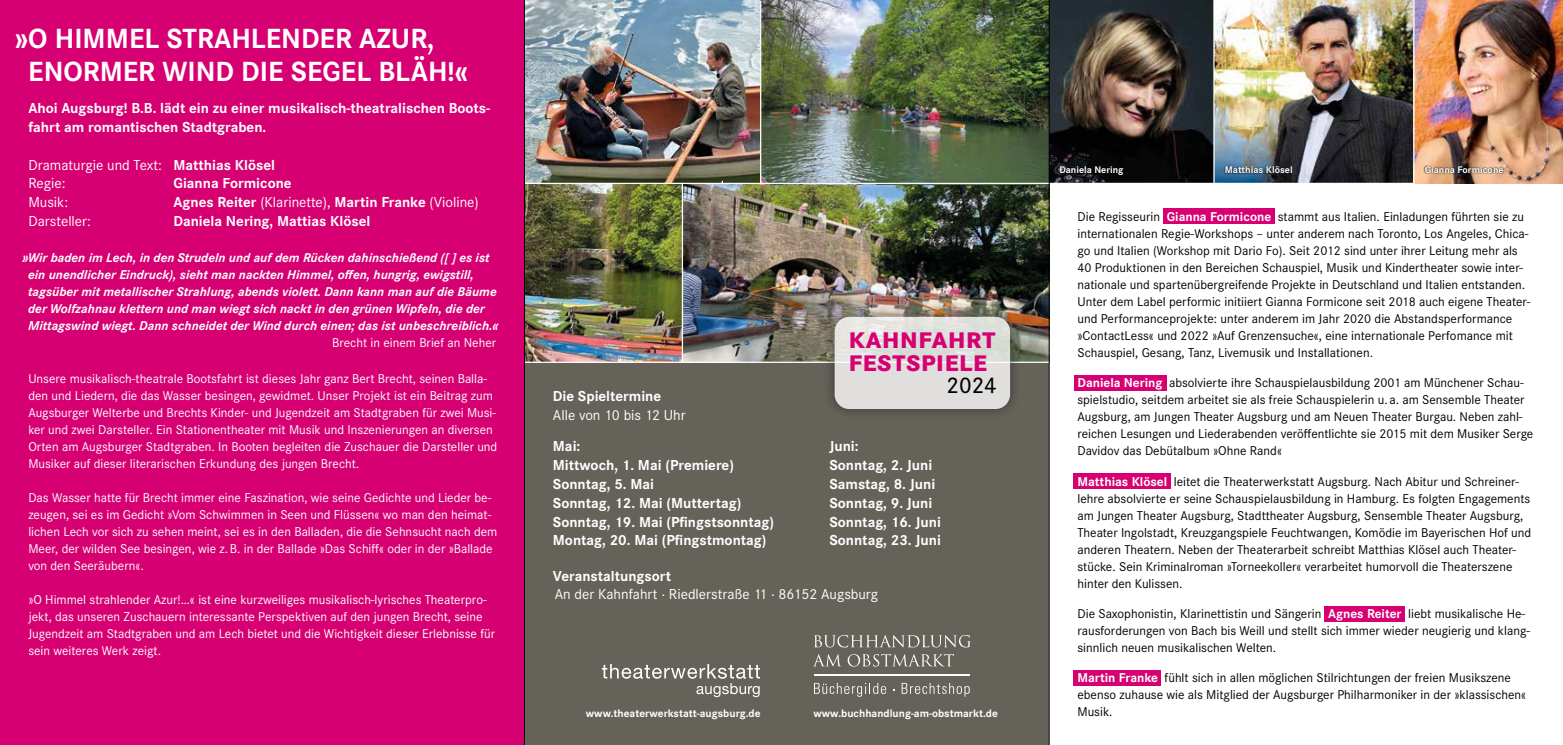
<style>
.page{position:relative;width:1563px;height:745px;background:#fff}
.page>*{position:absolute;margin:0;border:0;box-sizing:border-box;transform-origin:0 0}
.t1{font:700 28.75px/33.8px "Corporate S Pro";color:#fff}
.t2{font:800 23.38px/22.4px "Corporate S Pro";letter-spacing:.03em;color:#d70072}
.t3{font:500 23.38px "Corporate S Pro";color:#000}
.t4{font:700 15px/18.8px "Corporate S Pro";color:#fff}
.t5{font:15px/18.8px "Corporate S Pro";color:#fff}
.t6{font:13.25px/17px "Corporate S Pro";color:#000}
.t7{font:13.25px/17px "Corporate S Pro";color:#fff}
.t8{font:italic 700 13.25px/17px "Corporate S Pro";color:#fff}
.t9{font:700 11.25px "Corporate S Pro";color:#fff}
.t10{font:700 10px "Corporate S Pro";color:#fff}
.s1{font-weight:700}
.s2{font-weight:400}
.s3{font-weight:700;color:#fff}
</style>
<div class="page">
<div style="left:524px;top:362px;width:525px;height:382px;background:#646259"></div>
<div style="left:1073px;top:670px;width:88px;height:15px;background:#d70072"></div>
<div style="left:1324px;top:605px;width:81px;height:16px;background:#d70072"></div>
<div style="left:1073px;top:473px;width:97px;height:15px;background:#d70072"></div>
<div style="left:1073px;top:375px;width:93px;height:15px;background:#d70072"></div>
<div style="left:1163px;top:208px;width:112px;height:16px;background:#d70072"></div>
<svg style="left:814px;top:635px;width:156px;height:12px"></svg>
<svg style="left:814px;top:654px;width:26px;height:12px"></svg>
<svg style="left:847px;top:654px;width:107px;height:12px"></svg>
<hr style="left:814px;top:673px;width:155px;height:1px;background:#fff">
<svg style="left:814px;top:682px;width:72px;height:14px"></svg>
<svg style="left:901px;top:682px;width:68px;height:14px"></svg>
<svg style="left:602px;top:664px;width:158px;height:32px"></svg>
<div style="left:0;top:0;width:524px;height:744px;background:#d70072"></div>
<img style="left:525px;top:0;width:1038px;height:183px">
<img style="left:525px;top:184px;width:157px;height:177px">
<img style="left:683px;top:184px;width:366px;height:177px">
<hr style="left:760px;top:1px;width:1px;height:182px;background:#fff">
<hr style="left:1213px;top:0;width:1px;height:188px;background:#fff">
<hr style="left:1413px;top:0;width:1px;height:188px;background:#fff">
<svg style="left:1224px;top:165px;width:69px;height:9px"></svg>
<svg style="left:1423px;top:164px;width:81px;height:10px"></svg>
<svg style="left:1058px;top:165px;width:67px;height:11px"></svg>
<div style="left:822px;top:304px;width:200px;height:116px;background:#000;opacity:.5"></div>
<svg style="left:834px;top:316px;width:176px;height:93px;background:#dddeda"></svg>
<hr style="left:524px;top:0;width:1px;height:744px;background:#000">
<hr style="left:1049px;top:0;width:1px;height:744px;background:#000">
<h1 class="t1" style="left:28px;top:19px;width:442px;text-indent:-14px">»O HIMMEL STRAHLENDER AZUR,<br>ENORMER WIND DIE SEGEL BLÄH!«</h1>
<p class="t4" style="left:28px;top:98px;width:463px">Ahoi Augsburg! B.B. lädt ein zu einer musikalisch-theatralischen Boots&shy;fahrt am romantischen Stadtgraben.</p>
<p class="t5" style="left:28px;top:154px;width:248px">Dramaturgie und Text: <span class="s1">Matthias Klösel<br></span>Regie:</p>
<p class="t4" style="left:173px;top:173px;width:120px">Gianna Formicone</p>
<p class="t5" style="left:28px;top:191px;width:41px">Musik:</p>
<p class="t4" style="left:173px;top:191px;width:307px">Agnes Reiter <span class="s2">(Klarinette),</span> Martin Franke <span class="s2">(Violine)</span></p>
<p class="t5" style="left:28px;top:210px;width:64px">Darsteller:</p>
<p class="t4" style="left:173px;top:210px;width:199px">Daniela Nering, Mattias Klösel</p>
<p class="t8" style="left:28px;top:247px;width:472px;text-indent:-6px">»Wir baden im Lech, in den Strudeln und auf dem Rücken dahinschießend ([ ] es ist ein unendlicher Eindruck), sieht man nackten Himmel, offen, hungrig, ewigstill, tagsüber mit metallischer Strahlung, abends violett. Dann kann man auf die Bäume der Wolfzahnau klettern und man wiegt sich nackt in den grünen Wipfeln, die der Mittagswind wiegt. Dann schneidet der Wind durch einen; das ist unbeschreiblich.«</p>
<p class="t7" style="left:332px;top:333px;width:165px">Brecht in einem Brief an Neher</p>
<p class="t7" style="left:28px;top:369px;width:470px">Unsere musikalisch-theatrale Bootsfahrt ist dieses Jahr ganz Bert Brecht, seinen Balla&shy;den und Liedern, die das Wasser besingen, gewidmet. Unser Projekt ist ein Beitrag zum Augsburger Welterbe und Brechts Kinder- und Jugendzeit am Stadtgraben für zwei Musi&shy;ker und zwei Darsteller. Ein Stationentheater mit Musik und Inszenierungen an diversen Orten am Augsburger Stadtgraben. In Booten begleiten die Zuschauer die Darsteller und Musiker auf dieser literarischen Erkundung des jungen Brecht.</p>
<p class="t7" style="left:28px;top:488px;width:470px">Das Wasser hatte für Brecht immer eine Faszination, wie seine Gedichte und Lieder be&shy;zeugen, sei es im Gedicht »Vom Schwimmen in Seen und Flüssen« wo man den heimat&shy;lichen Lech vor sich zu sehen meint, sei es in den Balladen, die die Sehnsucht nach dem Meer, der wilden See besingen, wie z. B. in der Ballade »Das Schiff« oder in der »Ballade von den Seeräubern«.</p>
<p class="t7" style="left:28px;top:590px;width:468px">»O Himmel strahlender Azur!…« ist eine kurzweiliges musikalisch-lyrisches Theaterpro&shy;jekt, das unseren Zuschauern interessante Perspektiven auf den jungen Brecht, seine Jugendzeit am Stadtgraben und am Lech bietet und die Wichtigkeit dieser Erlebnisse für sein weiteres Werk zeigt.</p>
<h2 class="t2" style="left:849px;top:327px;width:148px">KAHNFAHRT<br>FESTSPIELE</h2>
<h2 class="t3" style="left:946px;top:367px;width:52px">2024</h2>
<p class="t4" style="left:553px;top:385px;width:110px">Die Spieltermine</p>
<p class="t5" style="left:553px;top:404px;width:134px">Alle von 10 bis 12 Uhr</p>
<p class="t4" style="left:553px;top:435px;width:223px">Mai:<br>Mittwoch, 1. Mai (Premiere)<br>Sonntag, 5. Mai<br>Sonntag, 12. Mai (Muttertag)<br>Sonntag, 19. Mai (Pfingstsonntag)<br>Montag, 20. Mai (Pfingstmontag)</p>
<p class="t4" style="left:553px;top:564px;width:120px">Veranstaltungsort</p>
<p class="t5" style="left:555px;top:583px;width:325px">An der Kahnfahrt · Riedlerstraße 11 · 86152 Augsburg</p>
<p class="t4" style="left:829px;top:435px;width:113px">Juni:<br>Sonntag, 2. Juni<br>Samstag, 8. Juni<br>Sonntag, 9. Juni<br>Sonntag, 16. Juni<br>Sonntag, 23. Juni</p>
<p class="t9" style="left:586px;top:703px;width:176px">www.theaterwerkstatt-augsburg.de</p>
<p class="t9" style="left:813px;top:703px;width:186px">www.buchhandlung-am-obstmarkt.de</p>
<p class="t10" style="left:1059px;top:161px;width:66px">Daniela Nering</p>
<p class="t10" style="left:1225px;top:161px;width:69px">Matthias Klösel</p>
<p class="t10" style="left:1424px;top:161px;width:80px">Gianna Formicone</p>
<p class="t6" style="left:1077px;top:207px;width:454px">Die Regisseurin <span class="s3">Gianna Formicone</span> stammt aus Italien. Einladungen führten sie zu internationalen Regie-Workshops – unter anderem nach Toronto, Los Angeles, Chica&shy;go und Italien (Workshop mit Dario Fo). Seit 2012 sind unter ihrer Leitung mehr als 40 Produktionen in den Bereichen Schauspiel, Musik und Kindertheater sowie inter&shy;nationale und spartenübergreifende Projekte in Deutschland und Italien entstanden.<br>Unter dem Label performic initiiert Gianna Formicone seit 2018 auch eigene Theater&shy;und Performanceprojekte: unter anderem im Jahr 2020 die Abstandsperformance »ContactLess« und 2022 »Auf Grenzensuche«, eine internationale Perfomance mit Schauspiel, Gesang, Tanz, Livemusik und Installationen.</p>
<p class="t6" style="left:1077px;top:373px;width:457px"><span class="s3">Daniela Nering</span> absolvierte ihre Schauspielausbildung 2001 am Münchener Schau&shy;spielstudio, seitdem arbeitet sie als freie Schauspielerin u. a. am Sensemble Theater Augsburg, am Jungen Theater Augsburg und am Neuen Theater Burgau. Neben zahl&shy;reichen Lesungen und Liederabenden veröffentlichte sie 2015 mit dem Musiker Serge Davidov das Debütalbum »Ohne Rand«</p>
<p class="t6" style="left:1077px;top:471px;width:455px"><span class="s3">Matthias Klösel</span> leitet die Theaterwerkstatt Augsburg. Nach Abitur und Schreiner&shy;lehre absolvierte er seine Schauspielausbildung in Hamburg. Es folgten Engagements am Jungen Theater Augsburg, Stadttheater Augsburg, Sensemble Theater Augsburg, Theater Ingolstadt, Kreuzgangspiele Feuchtwangen, Komödie im Bayerischen Hof und anderen Theatern. Neben der Theaterarbeit schreibt Matthias Klösel auch Theater&shy;stücke. Sein Kriminalroman »Torneekoller« verarbeitet humorvoll die Theaterszene hinter den Kulissen.</p>
<p class="t6" style="left:1077px;top:604px;width:454px">Die Saxophonistin, Klarinettistin und Sängerin <span class="s3">Agnes Reiter</span> liebt musikalische He&shy;rausforderungen von Bach bis Weill und stellt sich immer wieder neugierig und klang&shy;sinnlich neuen musikalischen Welten.</p>
<p class="t6" style="left:1077px;top:668px;width:450px"><span class="s3">Martin Franke</span> fühlt sich in allen möglichen Stilrichtungen der freien Musikszene ebenso zuhause wie als Mitglied der Augsburger Philharmoniker in der »klassischen«<br>Musik.</p>
</div>
